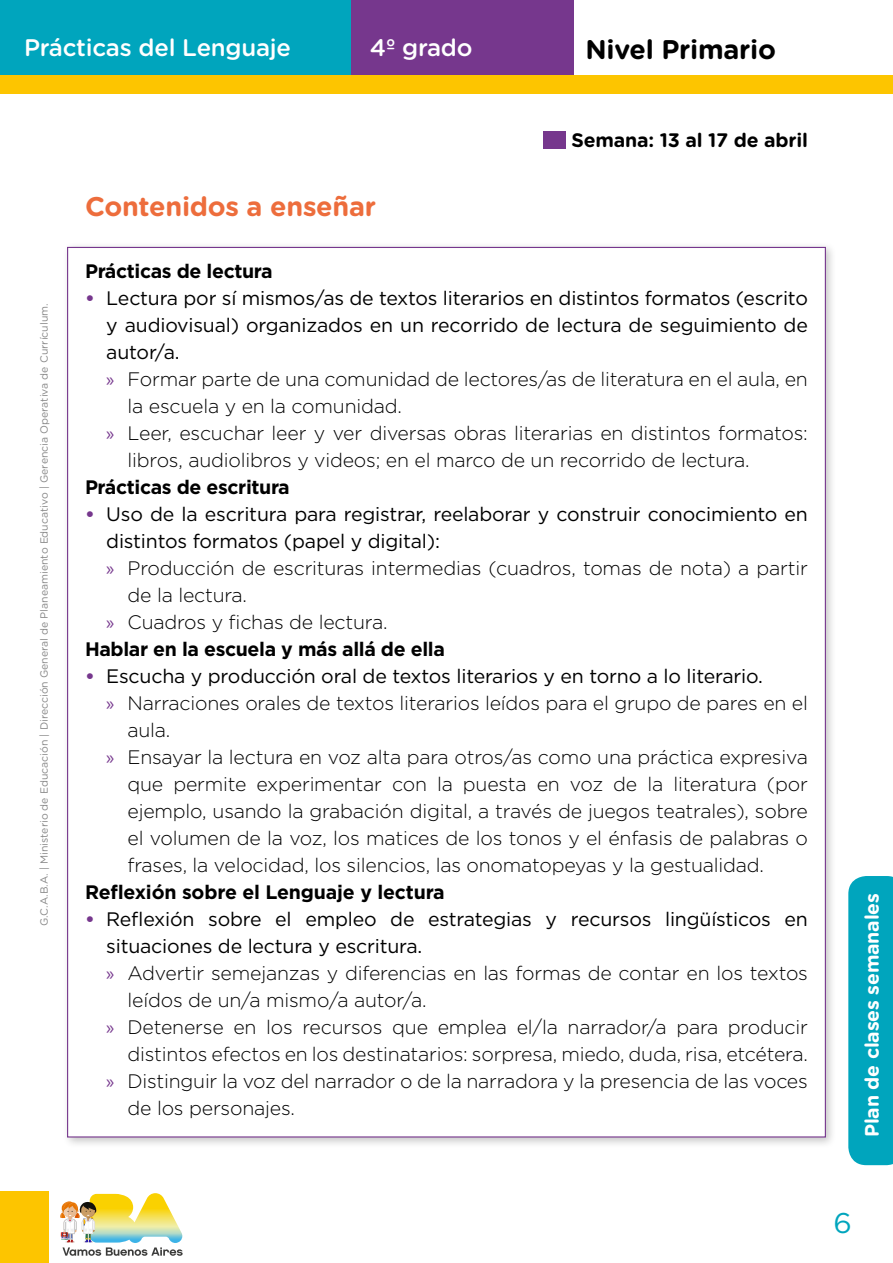
<style>
.page{position:relative;width:893px;height:1263px;background:#fff}
.page>*{position:absolute;margin:0;border:0;box-sizing:border-box;transform-origin:0 0}
.t1{font:28.5px "Gotham";color:#00a5bd}
.t2{font:700 27px "Gotham Rounded";letter-spacing:-.01em;color:#ed6d3c}
.t3{font:700 27px "Gotham Rounded";letter-spacing:-.01em;color:#000}
.t4{font:500 24px "Gotham Rounded";letter-spacing:-.01em;color:#fff}
.t5{font:300 19.5px "Gotham";letter-spacing:-.01em;color:#000}
.t6{font:19.5px "Gotham";letter-spacing:-.01em;color:#000}
.t7{font:700 19.5px "Gotham";letter-spacing:-.02em;color:#000}
.t8{font:700 19.5px "Gotham Rounded";letter-spacing:-.01em;color:#fff}
.t9{font:700 19.5px "Gotham Rounded";letter-spacing:-.01em;color:#000}
.t10{font:10.5px "Gotham Rounded";color:#878787}
.s1{font-weight:700;color:#76378d}
.s2{font-family:"Myriad Pro";font-weight:400;color:#76378d}
</style>
<div class="page">
<div style="left:0;top:0;width:351px;height:78px;background:#00a5bd"></div>
<div style="left:351px;top:0;width:223px;height:78px;background:#76378d"></div>
<svg style="left:848px;top:876px;width:45px;height:289px;background:#08a8bf"></svg>
<div style="left:0;top:75px;width:893px;height:19px;background:#fdc500"></div>
<div style="left:0;top:1191px;width:48px;height:72px;background:#fdc500"></div>
<svg style="left:60px;top:1193px;width:123px;height:63px"></svg>
<div style="left:62px;top:242px;width:775px;height:906px;background:#000;opacity:.22"></div>
<div style="left:67px;top:247px;width:759px;height:890px;background:#fff;border:1px solid #76378d"></div>
<div style="left:543px;top:131px;width:23px;height:18px;background:#76378d"></div>
<p class="t4" style="left:24px;top:31px;width:268px">Prácticas del Lenguaje</p>
<p class="t4" style="left:370px;top:31px;width:104px">4º grado</p>
<h2 class="t3" style="left:585px;top:29px;width:192px">Nivel Primario</h2>
<p class="t10" style="left:37px;top:926px;width:624px;rotate:-90deg">G.C.A.B.A. | Ministerio de Educación | Dirección General de Planeamiento Educativo | Gerencia Operativa de Currículum.</p>
<h2 class="t2" style="left:85px;top:187px;width:293px">Contenidos a enseñar</h2>
<p class="t9" style="left:572px;top:126px;width:238px">Semana: 13 al 17 de abril</p>
<p class="t7" style="left:85px;top:258px;width:189px">Prácticas de lectura</p>
<p class="t6" style="left:85px;top:285px;width:724px"><span class="s1">•</span> Lectura por sí mismos/as de textos literarios en distintos formatos (escrito</p>
<p class="t6" style="left:106px;top:312px;width:703px">y audiovisual) organizados en un recorrido de lectura de seguimiento de</p>
<p class="t6" style="left:106px;top:339px;width:75px">autor/a.</p>
<p class="t5" style="left:106px;top:366px;width:703px"><span class="s2">»</span> Formar parte de una comunidad de lectores/as de literatura en el aula, en</p>
<p class="t5" style="left:128px;top:393px;width:276px">la escuela y en la comunidad.</p>
<p class="t5" style="left:106px;top:420px;width:703px"><span class="s2">»</span> Leer, escuchar leer y ver diversas obras literarias en distintos formatos:</p>
<p class="t5" style="left:128px;top:448px;width:624px">libros, audiolibros y videos; en el marco de un recorrido de lectura.</p>
<p class="t7" style="left:85px;top:474px;width:206px">Prácticas de escritura</p>
<p class="t6" style="left:85px;top:501px;width:724px"><span class="s1">•</span> Uso de la escritura para registrar, reelaborar y construir conocimiento en</p>
<p class="t6" style="left:106px;top:528px;width:335px">distintos formatos (papel y digital):</p>
<p class="t5" style="left:106px;top:556px;width:703px"><span class="s2">»</span> Producción de escrituras intermedias (cuadros, tomas de nota) a partir</p>
<p class="t5" style="left:128px;top:583px;width:121px">de la lectura.</p>
<p class="t5" style="left:106px;top:610px;width:283px"><span class="s2">»</span> Cuadros y fichas de lectura.</p>
<p class="t7" style="left:85px;top:636px;width:361px">Hablar en la escuela y más allá de ella</p>
<p class="t6" style="left:85px;top:663px;width:679px"><span class="s1">•</span> Escucha y producción oral de textos literarios y en torno a lo literario.</p>
<p class="t5" style="left:106px;top:691px;width:703px"><span class="s2">»</span> Narraciones orales de textos literarios leídos para el grupo de pares en el</p>
<p class="t5" style="left:128px;top:718px;width:44px">aula.</p>
<p class="t5" style="left:106px;top:745px;width:703px"><span class="s2">»</span> Ensayar la lectura en voz alta para otros/as como una práctica expresiva</p>
<p class="t5" style="left:128px;top:772px;width:682px">que permite experimentar con la puesta en voz de la literatura (por</p>
<p class="t5" style="left:128px;top:799px;width:682px">ejemplo, usando la grabación digital, a través de juegos teatrales), sobre</p>
<p class="t5" style="left:128px;top:826px;width:682px">el volumen de la voz, los matices de los tonos y el énfasis de palabras o</p>
<p class="t5" style="left:128px;top:853px;width:638px">frases, la velocidad, los silencios, las onomatopeyas y la gestualidad.</p>
<p class="t7" style="left:85px;top:879px;width:361px">Reflexión sobre el Lenguaje y lectura</p>
<p class="t6" style="left:85px;top:906px;width:724px"><span class="s1">•</span> Reflexión sobre el empleo de estrategias y recursos lingüísticos en</p>
<p class="t6" style="left:106px;top:933px;width:318px">situaciones de lectura y escritura.</p>
<p class="t5" style="left:106px;top:961px;width:703px"><span class="s2">»</span> Advertir semejanzas y diferencias en las formas de contar en los textos</p>
<p class="t5" style="left:128px;top:988px;width:300px">leídos de un/a mismo/a autor/a.</p>
<p class="t5" style="left:106px;top:1015px;width:703px"><span class="s2">»</span> Detenerse en los recursos que emplea el/la narrador/a para producir</p>
<p class="t5" style="left:128px;top:1042px;width:682px">distintos efectos en los destinatarios: sorpresa, miedo, duda, risa, etcétera.</p>
<p class="t5" style="left:106px;top:1069px;width:703px"><span class="s2">»</span> Distinguir la voz del narrador o de la narradora y la presencia de las voces</p>
<p class="t5" style="left:128px;top:1096px;width:169px">de los personajes.</p>
<p class="t8" style="left:858px;top:1137px;width:246px;rotate:-90deg">Plan de clases semanales</p>
<h1 class="t1" style="left:833px;top:1204px;width:20px">6</h1>
</div>
